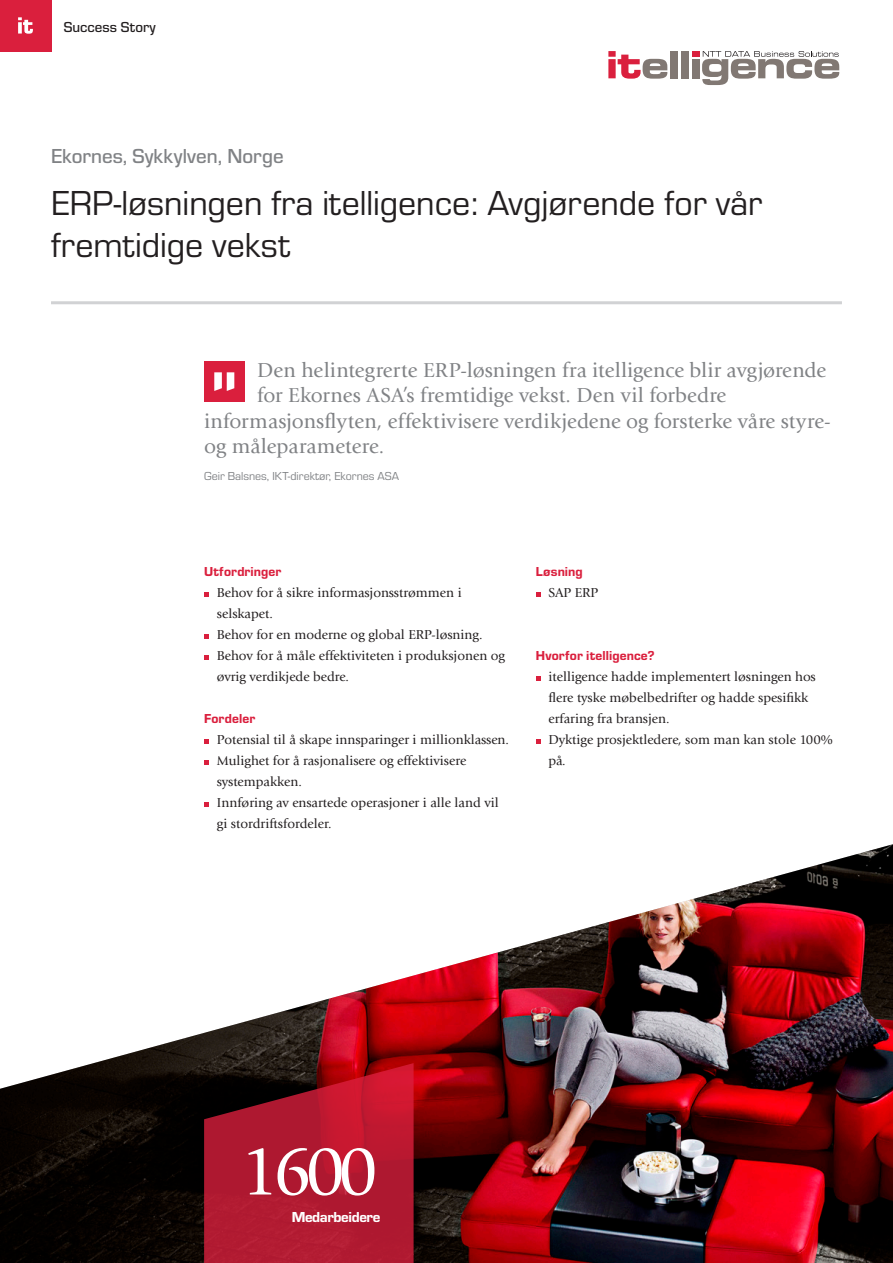
<style>
.page{position:relative;width:893px;height:1263px;background:#fff}
.page>*{position:absolute;margin:0;border:0;box-sizing:border-box;transform-origin:0 0}
.t1{font:72px "Giovanni Std";color:#fff}
.Eurostyle_Headline{font:36px/42px "Eurostile";color:#231f20}
.t2{font:21px "Giovanni Std";color:#808285}
.t3{font:500 21px "Eurostile";color:#808285}
.t4{font:500 15px "Eurostile";letter-spacing:.005em;color:#231f20}
.t5{font:15px "Eurostile Hea";letter-spacing:-.025em;color:#fff}
.Body_Copy{font:13.5px/21px "Giovanni Std";color:#231f20}
.Bullitpoints{font:13.5px/21px "Giovanni Std";color:#231f20}
.Eurostyle_Copy_Heade{font:13.5px "Eurostile Hea";letter-spacing:.01em;color:#da1f3d}
.t6{font:12px "Eurostile";color:#808285}
</style>
<div class="page">
<img style="left:0;top:844px;width:893px;height:419px">
<svg style="left:204px;top:592px;width:5px;height:5px"></svg>
<svg style="left:204px;top:634px;width:5px;height:5px"></svg>
<svg style="left:204px;top:655px;width:5px;height:5px"></svg>
<svg style="left:204px;top:739px;width:5px;height:5px"></svg>
<svg style="left:204px;top:760px;width:5px;height:5px"></svg>
<svg style="left:204px;top:802px;width:5px;height:5px"></svg>
<svg style="left:536px;top:592px;width:5px;height:5px"></svg>
<svg style="left:536px;top:676px;width:5px;height:5px"></svg>
<svg style="left:536px;top:739px;width:5px;height:5px"></svg>
<div style="left:0;top:0;width:51px;height:51px;background:#da1f3d"></div>
<svg style="left:18px;top:17px;width:15px;height:17px"></svg>
<div style="left:204px;top:361px;width:40px;height:41px;background:#da1f3d"></div>
<svg style="left:214px;top:372px;width:20px;height:19px"></svg>
<hr style="left:51px;top:301px;width:791px;height:3px;background:#d1d2d4">
<svg style="left:608px;top:51px;width:59px;height:28px"></svg>
<div style="left:670px;top:51px;width:7px;height:27px;background:#817873"></div>
<div style="left:681px;top:51px;width:7px;height:27px;background:#817873"></div>
<div style="left:692px;top:51px;width:7px;height:6px;background:#da1f3d"></div>
<div style="left:692px;top:59px;width:7px;height:19px;background:#817873"></div>
<svg style="left:702px;top:51px;width:137px;height:34px"></svg>
<svg style="left:204px;top:1063px;width:210px;height:200px;background:#a0162a"></svg>
<p class="t4" style="left:64px;top:16px;width:93px">Success Story</p>
<p class="t3" style="left:51px;top:141px;width:234px">Ekornes, Sykkylven, Norge</p>
<p class="Eurostyle_Headline" style="left:51px;top:181px;width:713px">ERP-løsningen fra itelligence: Avgjørende for vår fremtidige vekst</p>
<p class="t2" style="left:257px;top:358px;width:570px">Den helintegrerte ERP-løsningen fra itelligence blir avgjørende</p>
<p class="t2" style="left:257px;top:383px;width:471px">for Ekornes ASA’s fremtidige vekst. Den vil forbedre</p>
<p class="t2" style="left:204px;top:409px;width:628px">informasjonsflyten, effektivisere verdikjedene og forsterke våre styre-</p>
<p class="t2" style="left:204px;top:434px;width:182px">og måleparametere.</p>
<p class="t6" style="left:204px;top:468px;width:197px">Geir Balsnes, IKT-direktør, Ekornes ASA</p>
<p class="Eurostyle_Copy_Heade" style="left:204px;top:562px;width:79px">Utfordringer</p>
<p class="Bullitpoints" style="left:217px;top:582px;width:246px">Behov for å sikre informasjonsstrømmen i selskapet.</p>
<p class="Bullitpoints" style="left:217px;top:624px;width:267px">Behov for en moderne og global ERP-løsning.</p>
<p class="Bullitpoints" style="left:217px;top:645px;width:290px">Behov for å måle effektiviteten i produksjonen og øvrig verdikjede bedre.</p>
<p class="Eurostyle_Copy_Heade" style="left:204px;top:709px;width:53px">Fordeler</p>
<p class="Body_Copy" style="left:217px;top:729px;width:294px">Potensial til å skape innsparinger i millionklassen.</p>
<p class="Body_Copy" style="left:217px;top:750px;width:251px">Mulighet for å rasjonalisere og effektivisere systempakken.</p>
<p class="Body_Copy" style="left:217px;top:792px;width:283px">Innføring av ensartede operasjoner i alle land vil gi stordriftsfordeler.</p>
<p class="Eurostyle_Copy_Heade" style="left:536px;top:562px;width:49px">Løsning</p>
<p class="Bullitpoints" style="left:549px;top:582px;width:51px">SAP ERP</p>
<p class="Eurostyle_Copy_Heade" style="left:536px;top:646px;width:120px">Hvorfor itelligence?</p>
<p class="Body_Copy" style="left:549px;top:666px;width:269px">itelligence hadde implementert løsningen hos flere tyske møbelbedrifter og hadde spesifikk erfaring fra bransjen.</p>
<p class="Body_Copy" style="left:549px;top:729px;width:286px">Dyktige prosjektledere, som man kan stole 100% på.</p>
<p class="t1" style="left:240px;top:1130px;width:140px">1600</p>
<p class="t5" style="left:292px;top:1206px;width:90px">Medarbeidere</p>
</div>
